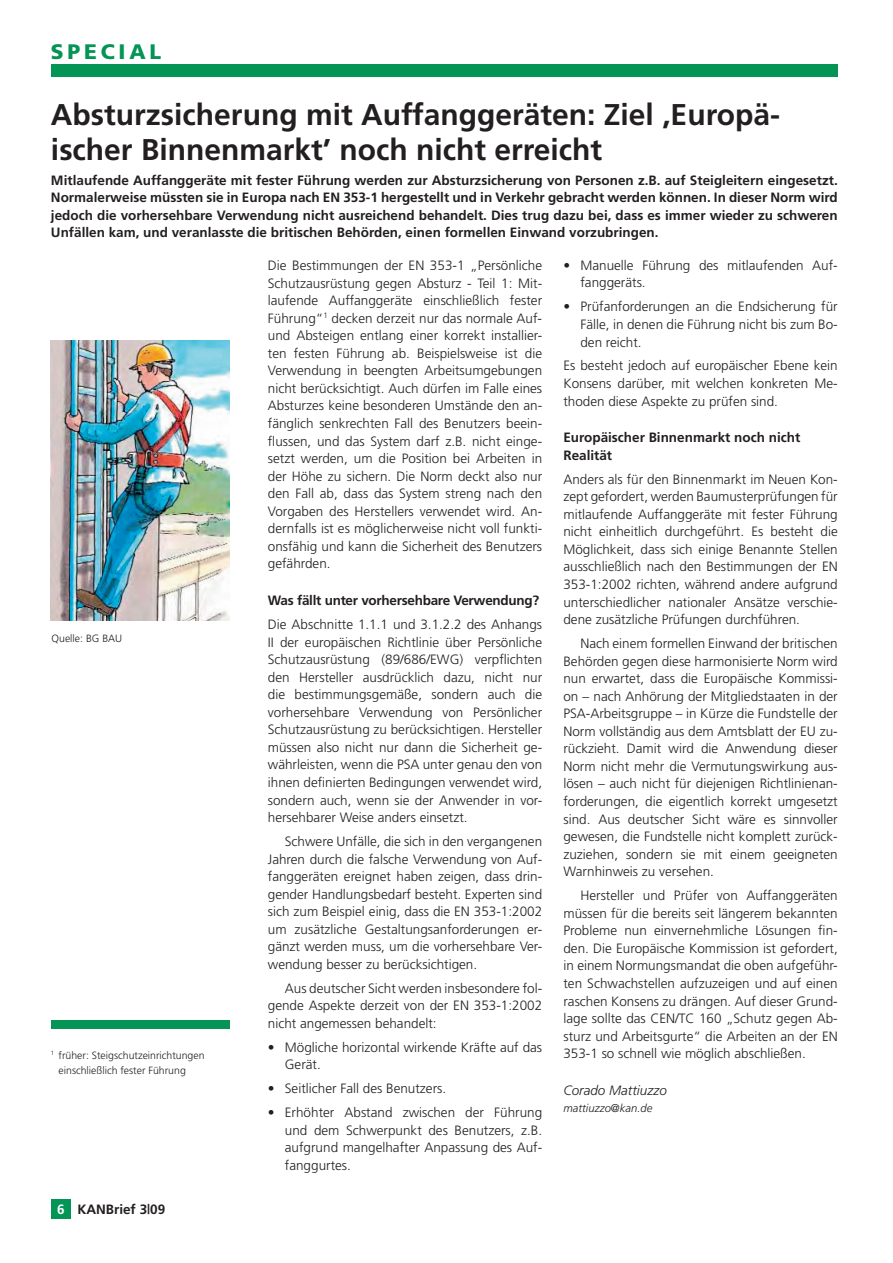
<style>
.page{position:relative;width:893px;height:1263px;background:#fff}
.page>*{position:absolute;margin:0;border:0;box-sizing:border-box;transform-origin:0 0}
.t1{font:700 30px/34.5px "Frutiger";color:#231f20}
.t2{font:900 21px "Frutiger";letter-spacing:.18em;color:#039456}
.t3{font:300 13.5px/17.5px "Frutiger";color:#231f20;text-align:justify}
.t4{font:700 13.5px/17.5px "Frutiger";color:#231f20}
.t5{font:700 13.5px "Frutiger";letter-spacing:-.02em;color:#231f20}
.t6{font:italic 300 13.5px "Frutiger";color:#231f20}
.t7{font:italic 300 11.25px "Frutiger";color:#231f20}
.t8{font:300 10.5px/15px "Frutiger";color:#231f20}
.s1{color:#fff}
</style>
<div class="page">
<div style="left:51px;top:64px;width:787px;height:12px;background:#039456"></div>
<div style="left:51px;top:1199px;width:20px;height:20px;background:#039456"></div>
<img style="left:51px;top:340px;width:179px;height:281px">
<div style="left:51px;top:1020px;width:179px;height:9px;background:#039456"></div>
<h2 class="t2" style="left:51px;top:43px;width:112px">SPECIAL</h2>
<h1 class="t1" style="left:51px;top:100px;width:731px">Absturzsicherung mit Auffanggeräten: Ziel ‚Europä&shy;ischer Binnenmarkt’ noch nicht erreicht</h1>
<p class="t4" style="left:51px;top:172px;width:788px;text-align:justify">Mitlaufende Auffanggeräte mit fester Führung werden zur Absturzsicherung von Personen z.B. auf Steigleitern eingesetzt.<br>Normalerweise müssten sie in Europa nach EN 353-1 hergestellt und in Verkehr gebracht werden können. In dieser Norm wird jedoch die vorhersehbare Verwendung nicht ausreichend behandelt. Dies trug dazu bei, dass es immer wieder zu schweren Unfällen kam, und veranlasste die britischen Behörden, einen formellen Einwand vorzubringen.</p>
<p class="t8" style="left:52px;top:631px;width:72px">Quelle: BG BAU</p>
<p class="t8" style="left:59px;top:1048px;width:147px;text-indent:-8px"><sup>1</sup> früher: Steigschutzeinrichtungen einschließlich fester Führung</p>
<p class="t4" style="left:57px;top:1202px;width:109px"><span class="s1">6</span> KANBrief 3|09</p>
<p class="t3" style="left:268px;top:257px;width:276px">Die Bestimmungen der EN 353-1 „Persönliche Schutzausrüstung gegen Absturz - Teil 1: Mit&shy;laufende Auffanggeräte einschließlich fester Führung“<sup>1</sup> decken derzeit nur das normale Auf&shy;und Absteigen entlang einer korrekt installier&shy;ten festen Führung ab. Beispielsweise ist die Verwendung in beengten Arbeitsumgebungen nicht berücksichtigt. Auch dürfen im Falle eines Absturzes keine besonderen Umstände den an&shy;fänglich senkrechten Fall des Benutzers beein&shy;flussen, und das System darf z.B. nicht einge&shy;setzt werden, um die Position bei Arbeiten in der Höhe zu sichern. Die Norm deckt also nur den Fall ab, dass das System streng nach den Vorgaben des Herstellers verwendet wird. An&shy;dernfalls ist es möglicherweise nicht voll funkti&shy;onsfähig und kann die Sicherheit des Benutzers gefährden.</p>
<p class="t5" style="left:268px;top:595px;width:273px">Was fällt unter vorhersehbare Verwendung?</p>
<p class="t3" style="left:268px;top:616px;width:276px">Die Abschnitte 1.1.1 und 3.1.2.2 des Anhangs II der europäischen Richtlinie über Persönliche Schutzausrüstung (89/686/EWG) verpflichten den Hersteller ausdrücklich dazu, nicht nur die bestimmungsgemäße, sondern auch die vorhersehbare Verwendung von Persönlicher Schutzausrüstung zu berücksichtigen. Hersteller müssen also nicht nur dann die Sicherheit ge&shy;währleisten, wenn die PSA unter genau den von ihnen definierten Bedingungen verwendet wird, sondern auch, wenn sie der Anwender in vor&shy;hersehbarer Weise anders einsetzt.</p>
<p class="t3" style="left:268px;top:833px;width:276px;text-indent:17px">Schwere Unfälle, die sich in den vergangenen Jahren durch die falsche Verwendung von Auf&shy;fanggeräten ereignet haben zeigen, dass drin&shy;gender Handlungsbedarf besteht. Experten sind sich zum Beispiel einig, dass die EN 353-1:2002 um zusätzliche Gestaltungsanforderungen er&shy;gänzt werden muss, um die vorhersehbare Ver&shy;wendung besser zu berücksichtigen.</p>
<p class="t3" style="left:268px;top:980px;width:276px;text-indent:17px">Aus deutscher Sicht werden insbesondere fol&shy;gende Aspekte derzeit von der EN 353-1:2002 nicht angemessen behandelt:</p>
<p class="t3" style="left:285px;top:1039px;width:259px;text-indent:-17px">• Mögliche horizontal wirkende Kräfte auf das<br>Gerät.</p>
<p class="t3" style="left:268px;top:1081px;width:180px">• Seitlicher Fall des Benutzers.</p>
<p class="t3" style="left:285px;top:1105px;width:259px;text-indent:-17px">• Erhöhter Abstand zwischen der Führung und dem Schwerpunkt des Benutzers, z.B. aufgrund mangelhafter Anpassung des Auf&shy;fanggurtes.</p>
<p class="t3" style="left:580px;top:257px;width:259px;text-indent:-17px">• Manuelle Führung des mitlaufenden Auf&shy;fanggeräts.</p>
<p class="t3" style="left:580px;top:299px;width:259px;text-indent:-17px">• Prüfanforderungen an die Endsicherung für Fälle, in denen die Führung nicht bis zum Bo&shy;den reicht.</p>
<p class="t3" style="left:563px;top:358px;width:276px">Es besteht jedoch auf europäischer Ebene kein Konsens darüber, mit welchen konkreten Me&shy;thoden diese Aspekte zu prüfen sind.</p>
<p class="t4" style="left:563px;top:430px;width:238px">Europäischer Binnenmarkt noch nicht<br>Realität</p>
<p class="t3" style="left:563px;top:471px;width:276px">Anders als für den Binnenmarkt im Neuen Kon&shy;zept gefordert, werden Baumusterprüfungen für mitlaufende Auffanggeräte mit fester Führung nicht einheitlich durchgeführt. Es besteht die Möglichkeit, dass sich einige Benannte Stellen ausschließlich nach den Bestimmungen der EN 353-1:2002 richten, während andere aufgrund unterschiedlicher nationaler Ansätze verschie&shy;dene zusätzliche Prüfungen durchführen.</p>
<p class="t3" style="left:563px;top:636px;width:276px;text-indent:17px">Nach einem formellen Einwand der britischen Behörden gegen diese harmonisierte Norm wird nun erwartet, dass die Europäische Kommissi&shy;on – nach Anhörung der Mitgliedstaaten in der PSA-Arbeitsgruppe – in Kürze die Fundstelle der Norm vollständig aus dem Amtsblatt der EU zu&shy;rückzieht. Damit wird die Anwendung dieser Norm nicht mehr die Vermutungswirkung aus&shy;lösen – auch nicht für diejenigen Richtlinienan&shy;forderungen, die eigentlich korrekt umgesetzt sind. Aus deutscher Sicht wäre es sinnvoller gewesen, die Fundstelle nicht komplett zurück&shy;zuziehen, sondern sie mit einem geeigneten Warnhinweis zu versehen.</p>
<p class="t3" style="left:563px;top:888px;width:276px;text-indent:17px">Hersteller und Prüfer von Auffanggeräten müssen für die bereits seit längerem bekannten Probleme nun einvernehmliche Lösungen fin&shy;den. Die Europäische Kommission ist gefordert, in einem Normungsmandat die oben aufgeführ&shy;ten Schwachstellen aufzuzeigen und auf einen raschen Konsens zu drängen. Auf dieser Grund&shy;lage sollte das CEN/TC 160 „Schutz gegen Ab&shy;sturz und Arbeitsgurte“ die Arbeiten an der EN 353-1 so schnell wie möglich abschließen.</p>
<p class="t6" style="left:563px;top:1085px;width:105px">Corado Mattiuzzo</p>
<p class="t7" style="left:563px;top:1104px;width:90px">mattiuzzo@kan.de</p>
</div>
